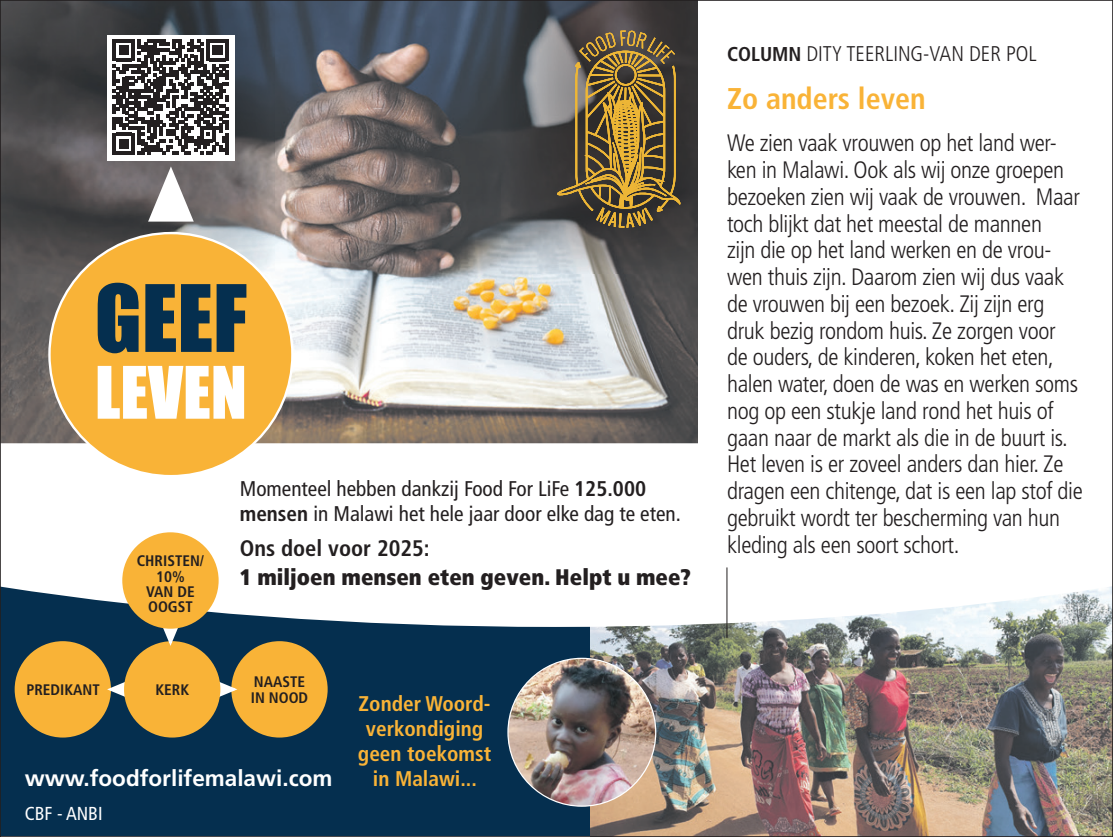
<style>
.page{position:relative;width:1113px;height:837px;background:#fff}
.page>*{position:absolute;margin:0;border:0;box-sizing:border-box;transform-origin:0 0}
.t1{font:85.75px "Impact";color:#052f4f}
.t2{font:66.75px "Impact";color:#fff}
.t3{font:700 condensed 30px "Frutiger LT Std";color:#f9b337}
.t4{font:300 condensed 23.75px/26.8px "Frutiger LT Std";letter-spacing:-.015em;color:#231f20}
.t5{font:900 condensed 22.5px "Frutiger LT Std";color:#231f20}
.t6{font:700 22.5px "Frutiger LT Std";color:#fff}
.t7{font:700 condensed 22.5px "Frutiger LT Std";color:#231f20}
.t8{font:condensed 21.25px/25.5px "Frutiger LT Std";color:#231f20}
.t9{font:700 condensed 21.25px/25px "Frutiger LT Std";color:#f9b337;text-align:center}
.t10{font:300 condensed 21.25px "Frutiger LT Std";color:#231f20}
.t11{font:condensed 18.75px "Frutiger LT Std";color:#fff}
.t12{font:700 condensed 15.25px/15.2px "Frutiger LT Std";color:#231f20}
.s1{font-weight:700}
.s2{font-weight:700;font-size:20px}
</style>
<div class="page">
<div style="left:0;top:561px;width:1113px;height:275px;background:#052f4f"></div>
<img style="left:590px;top:626px;width:521px;height:208px">
<svg style="left:2px;top:443px;width:1109px;height:183px"></svg>
<img style="left:2px;top:2px;width:696px;height:441px">
<img style="left:2px;top:2px;width:272px;height:271px">
<div style="left:107px;top:35px;width:128px;height:125px;background:#fff"></div>
<img style="left:502px;top:2px;width:196px;height:271px">
<svg style="left:557px;top:30px;width:123px;height:198px;background:#76633c"></svg>
<img style="left:508px;top:658px;width:147px;height:147px;border-radius:74px">
<div style="left:233px;top:642px;width:93px;height:94px;background:#f9b337;border-radius:50%"></div>
<div style="left:231px;top:641px;width:97px;height:96px;border:3px solid #f9b337;border-radius:50%"></div>
<div style="left:16px;top:642px;width:94px;height:94px;background:#f9b337;border-radius:50%"></div>
<div style="left:15px;top:641px;width:96px;height:96px;border:3px solid #f9b337;border-radius:50%"></div>
<svg style="left:106px;top:679px;width:19px;height:19px"></svg>
<svg style="left:219px;top:679px;width:19px;height:19px"></svg>
<div style="left:125px;top:642px;width:94px;height:94px;background:#f9b337;border-radius:50%"></div>
<div style="left:124px;top:641px;width:96px;height:96px;border:3px solid #f9b337;border-radius:50%"></div>
<svg style="left:162px;top:627px;width:18px;height:19px"></svg>
<div style="left:124px;top:533px;width:93px;height:94px;background:#f9b337;border-radius:50%"></div>
<div style="left:122px;top:532px;width:97px;height:96px;border:3px solid #f9b337;border-radius:50%"></div>
<div style="left:698px;top:0;width:415px;height:496px;background:#fff"></div>
<hr style="left:726px;top:567px;width:1px;height:71px;background:#231f20">
<div style="left:49px;top:233px;width:243px;height:243px;background:#f9b337;border-radius:50%"></div>
<svg style="left:113px;top:39px;width:115px;height:187px"></svg>
<h1 class="t1" style="left:95px;top:251px;width:154px">GEEF</h1>
<h2 class="t2" style="left:95px;top:340px;width:153px">LEVEN</h2>
<p class="t12" style="left:137px;top:553px;width:69px;text-align:center">CHRISTEN/<br>10%<br>VAN DE<br>OOGST</p>
<p class="t8" style="left:240px;top:475px;width:442px">Momenteel hebben dankzij Food For LiFe <span class="s1">125.000 mensen</span> in Malawi het hele jaar door elke dag te eten.</p>
<p class="t7" style="left:240px;top:535px;width:191px">Ons doel voor 2025:</p>
<p class="t5" style="left:240px;top:563px;width:453px">1 miljoen mensen eten geven. Helpt u mee?</p>
<p class="t12" style="left:27px;top:682px;width:75px">PREDIKANT</p>
<p class="t12" style="left:155px;top:682px;width:35px">KERK</p>
<p class="t12" style="left:251px;top:674px;width:59px">NAASTE<br>IN NOOD</p>
<p class="t6" style="left:25px;top:765px;width:309px">www.foodforlifemalawi.com</p>
<p class="t11" style="left:25px;top:802px;width:79px">CBF - ANBI</p>
<p class="t9" style="left:358px;top:691px;width:135px">Zonder Woord&shy;verkondiging geen toekomst in Malawi...</p>
<p class="t10" style="left:727px;top:41px;width:311px"><span class="s2">COLUMN</span> DITY TEERLING-VAN DER POL</p>
<p class="t3" style="left:727px;top:81px;width:200px">Zo anders leven</p>
<p class="t4" style="left:727px;top:130px;width:357px">We zien vaak vrouwen op het land wer&shy;ken in Malawi. Ook als wij onze groepen bezoeken zien wij vaak de vrouwen. Maar toch blijkt dat het meestal de mannen<br>zijn die op het land werken en de vrou&shy;wen thuis zijn. Daarom zien wij dus vaak de vrouwen bij een bezoek. Zij zijn erg druk bezig rondom huis. Ze zorgen voor<br>de ouders, de kinderen, koken het eten, halen water, doen de was en werken soms nog op een stukje land rond het huis of gaan naar de markt als die in de buurt is.<br>Het leven is er zoveel anders dan hier. Ze dragen een chitenge, dat is een lap stof die gebruikt wordt ter bescherming van hun kleding als een soort schort.</p>
</div>
